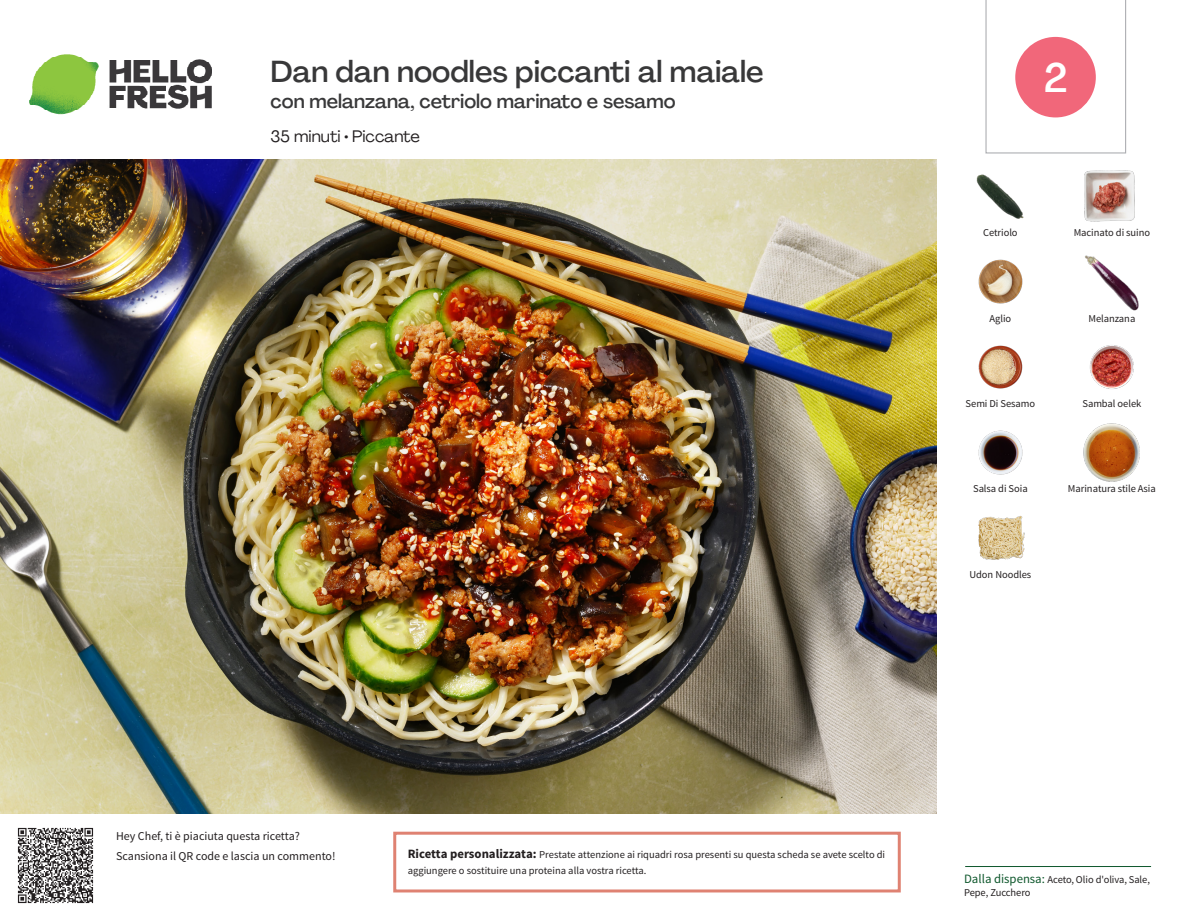
<style>
.page{position:relative;width:1188px;height:918px;background:#fff}
.page>*{position:absolute;margin:0;border:0;box-sizing:border-box;transform-origin:0 0}
._24_Recipe_Nr_Bag{font:500 40.5px "Agrandir";color:#fff}
._15_Titel_UK{font:500 30px "Agrandir";color:#383839}
._15_Titel_UK-2{font:500 19.5px "Agrandir";color:#383839}
._02_Box_Type{font:16.5px "Agrandir";color:#231f20}
._06_Before_Start{font:12px "Source Sans Pro";color:#231f20}
.STEP_Text_IT{font:10.5px/16.5px "Source Sans Pro";color:#231f20}
._18_FRONT_ingredients_UK{font:10.5px "Source Sans Pro";letter-spacing:-.005em;color:#231f20}
.t1{font:10.5px/13.5px "Source Sans Variable";letter-spacing:-.005em;color:#231f20}
.s1{font-weight:700;font-size:12.75px}
.s2{font-family:"Source Sans Pro";font-size:12.75px;color:#0e572c}
</style>
<div class="page">
<img style="left:30px;top:54px;width:181px;height:61px">
<hr style="left:965px;top:866px;width:186px;height:1px;background:#0e572c">
<img style="left:0;top:159px;width:936px;height:655px">
<img style="left:976px;top:174px;width:48px;height:45px">
<img style="left:1085px;top:171px;width:50px;height:51px">
<img style="left:1085px;top:255px;width:54px;height:55px">
<img style="left:978px;top:259px;width:45px;height:45px">
<img style="left:1089px;top:345px;width:45px;height:44px">
<img style="left:978px;top:345px;width:45px;height:44px">
<img style="left:1083px;top:424px;width:57px;height:57px">
<img style="left:978px;top:430px;width:45px;height:45px">
<img style="left:978px;top:516px;width:47px;height:44px">
<img style="left:17px;top:827px;width:77px;height:77px">
<div style="left:393px;top:832px;width:508px;height:60px;border:3px solid #df8272"></div>
<svg style="left:985px;top:0;width:141px;height:154px"></svg>
<p class="_15_Titel_UK" style="left:271px;top:53px;width:495px">Dan dan noodles piccanti al maiale</p>
<p class="_15_Titel_UK-2" style="left:271px;top:89px;width:406px">con melanzana, cetriolo marinato e sesamo</p>
<p class="_02_Box_Type" style="left:271px;top:126px;width:151px">35 minuti • Piccante</p>
<p class="_24_Recipe_Nr_Bag" style="left:1044px;top:53px;width:25px">2</p>
<p class="_18_FRONT_ingredients_UK" style="left:983px;top:226px;width:36px">Cetriolo</p>
<p class="_18_FRONT_ingredients_UK" style="left:1074px;top:226px;width:78px">Macinato di suino</p>
<p class="_18_FRONT_ingredients_UK" style="left:990px;top:312px;width:23px">Aglio</p>
<p class="_18_FRONT_ingredients_UK" style="left:1088px;top:312px;width:48px">Melanzana</p>
<p class="_18_FRONT_ingredients_UK" style="left:966px;top:397px;width:71px">Semi Di Sesamo</p>
<p class="_18_FRONT_ingredients_UK" style="left:1082px;top:397px;width:60px">Sambal oelek</p>
<p class="_18_FRONT_ingredients_UK" style="left:973px;top:482px;width:56px">Salsa di Soia</p>
<p class="_18_FRONT_ingredients_UK" style="left:1068px;top:482px;width:89px">Marinatura stile Asia</p>
<p class="_18_FRONT_ingredients_UK" style="left:969px;top:568px;width:63px">Udon Noodles</p>
<p class="_06_Before_Start" style="left:116px;top:829px;width:185px">Hey Chef, ti è piaciuta questa ricetta?</p>
<p class="_06_Before_Start" style="left:116px;top:848px;width:221px">Scansiona il QR code e lascia un commento!</p>
<p class="STEP_Text_IT" style="left:408px;top:846px;width:479px"><span class="s1">Ricetta personalizzata:</span> Prestate attenzione ai riquadri rosa presenti su questa scheda se avete scelto di aggiungere o sostituire una proteina alla vostra ricetta.</p>
<p class="t1" style="left:964px;top:873px;width:187px"><span class="s2">Dalla dispensa:</span> Aceto, Olio d'oliva, Sale,<br>Pepe, Zucchero</p>
</div>
